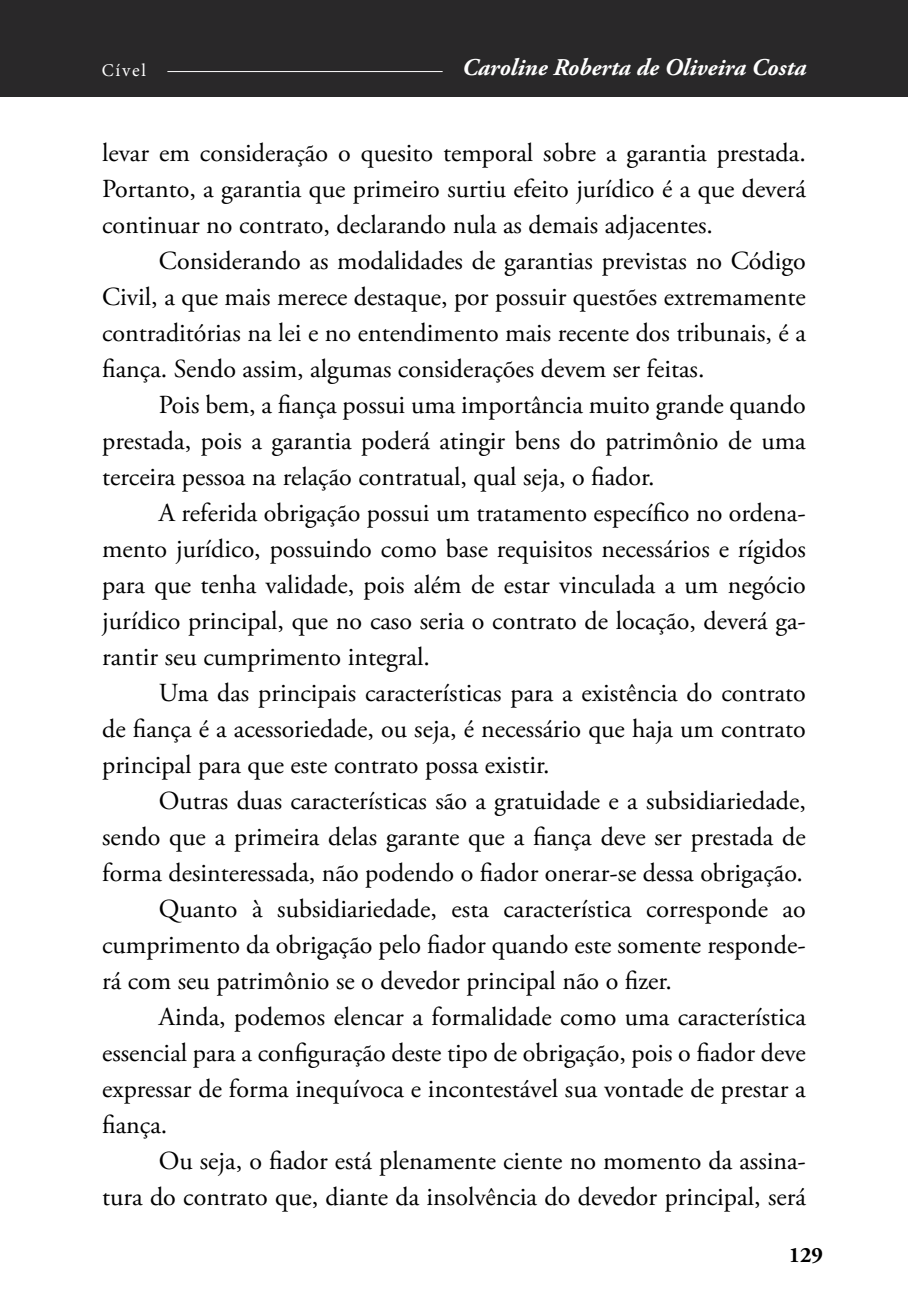
<style>
.page{position:relative;width:908px;height:1304px;background:#fff}
.page>*{position:absolute;margin:0;border:0;box-sizing:border-box;transform-origin:0 0}
.t1{font:26px/36px "Adobe Garamond Pro";color:#000;text-align:justify}
.t2{font:italic 700 24px "Adobe Garamond Pro";color:#fff}
.t3{font:700 22px "Adobe Garamond Pro";color:#000}
.t4{font:18px "Minion Pro";letter-spacing:.095em;color:#fff}
</style>
<div class="page">
<div style="left:0;top:0;width:907px;height:96px;background:#292829"></div>
<hr style="left:167px;top:71px;width:275px;height:1px;background:#fff">
<p class="t4" style="left:102px;top:58px;width:46px">Cível</p>
<p class="t2" style="left:462px;top:54px;width:345px">Caroline Roberta de Oliveira Costa</p>
<p class="t1" style="left:102px;top:135px;width:705px">levar em consideração o quesito temporal sobre a garantia prestada.<br>Portanto, a garantia que primeiro surtiu efeito jurídico é a que deverá continuar no contrato, declarando nula as demais adjacentes.</p>
<p class="t1" style="left:102px;top:243px;width:705px;text-indent:57px">Considerando as modalidades de garantias previstas no Código Civil, a que mais merece destaque, por possuir questões extremamente contraditórias na lei e no entendimento mais recente dos tribunais, é a fiança. Sendo assim, algumas considerações devem ser feitas.</p>
<p class="t1" style="left:102px;top:387px;width:705px;text-indent:57px">Pois bem, a fiança possui uma importância muito grande quando prestada, pois a garantia poderá atingir bens do patrimônio de uma terceira pessoa na relação contratual, qual seja, o fiador.</p>
<p class="t1" style="left:102px;top:495px;width:704px;text-indent:57px">A referida obrigação possui um tratamento específico no ordena&shy;mento jurídico, possuindo como base requisitos necessários e rígidos para que tenha validade, pois além de estar vinculada a um negócio jurídico principal, que no caso seria o contrato de locação, deverá ga&shy;rantir seu cumprimento integral.</p>
<p class="t1" style="left:102px;top:675px;width:705px;text-indent:57px">Uma das principais características para a existência do contrato de fiança é a acessoriedade, ou seja, é necessário que haja um contrato principal para que este contrato possa existir.</p>
<p class="t1" style="left:159px;top:783px;width:648px">Outras duas características são a gratuidade e a subsidiariedade,</p>
<p class="t1" style="left:102px;top:819px;width:704px">sendo que a primeira delas garante que a fiança deve ser prestada de</p>
<p class="t1" style="left:102px;top:855px;width:702px">forma desinteressada, não podendo o fiador onerar-se dessa obrigação.</p>
<p class="t1" style="left:159px;top:891px;width:648px">Quanto à subsidiariedade, esta característica corresponde ao</p>
<p class="t1" style="left:102px;top:927px;width:704px">cumprimento da obrigação pelo fiador quando este somente responde-</p>
<p class="t1" style="left:102px;top:963px;width:571px">rá com seu patrimônio se o devedor principal não o fizer.</p>
<p class="t1" style="left:159px;top:1000px;width:648px">Ainda, podemos elencar a formalidade como uma característica</p>
<p class="t1" style="left:102px;top:1036px;width:704px">essencial para a configuração deste tipo de obrigação, pois o fiador deve</p>
<p class="t1" style="left:102px;top:1072px;width:704px">expressar de forma inequívoca e incontestável sua vontade de prestar a</p>
<p class="t1" style="left:102px;top:1108px;width:67px">fiança.</p>
<p class="t1" style="left:159px;top:1144px;width:648px">Ou seja, o fiador está plenamente ciente no momento da assina-</p>
<p class="t1" style="left:102px;top:1180px;width:705px">tura do contrato que, diante da insolvência do devedor principal, será</p>
<p class="t3" style="left:788px;top:1242px;width:36px">129</p>
</div>
